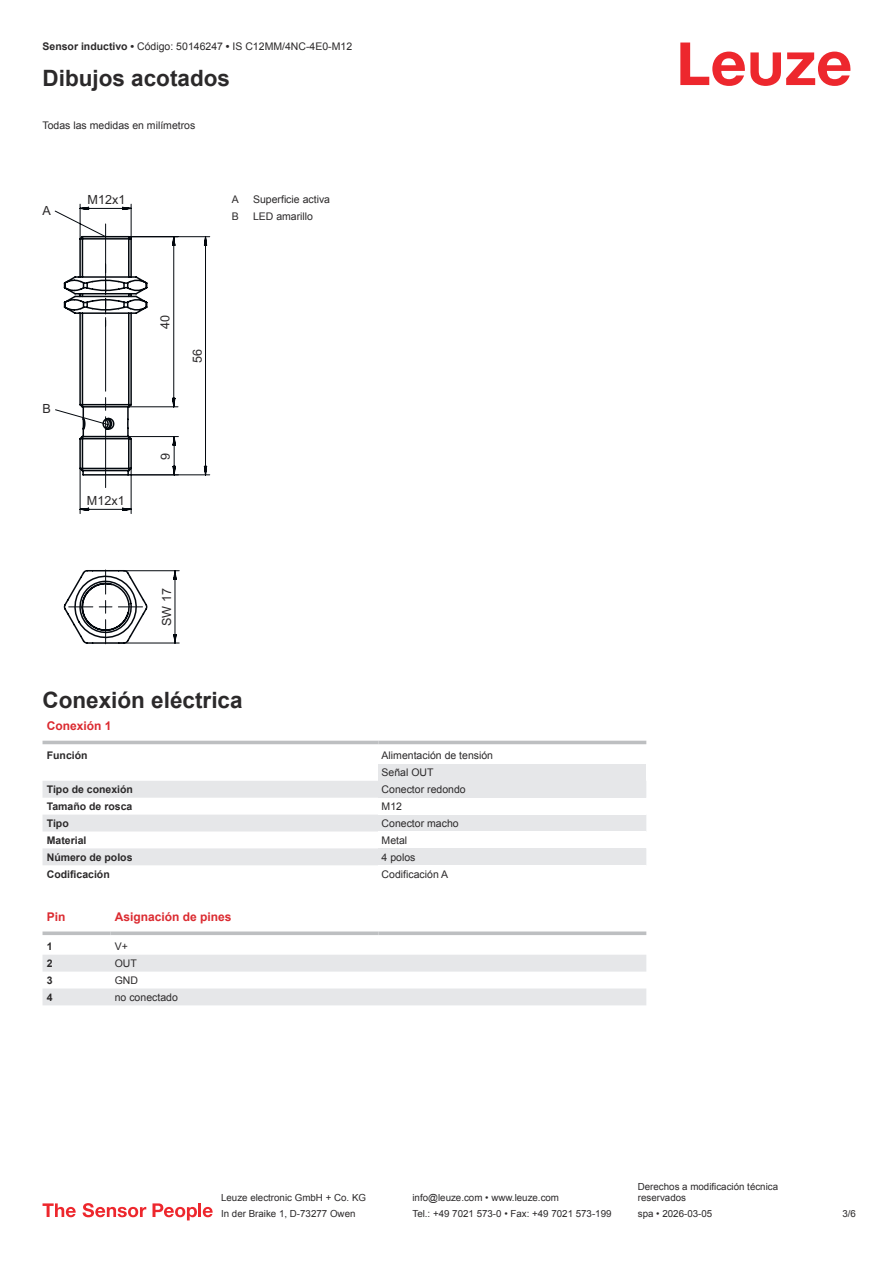
<style>
.page{position:relative;width:893px;height:1263px;background:#fff}
.page>*{position:absolute;margin:0;border:0;box-sizing:border-box;transform-origin:0 0}
.t1{font:700 22.5px "Arial";color:#2b292a}
.t2{font:12.6px "Arial";color:#2b292a}
.t3{font:700 12px "Arial";color:#db2a30}
.t4{font:10.5px/17px "Arial";color:#2b292a}
.t5{font:700 10.5px "Arial";color:#2b292a}
.t6{font:9.75px/11.7px "Arial";color:#2b292a}
.s1{font-weight:700}
</style>
<div class="page">
<svg style="left:680px;top:43px;width:170px;height:43px"></svg>
<svg style="left:43px;top:740px;width:603px;height:5px"></svg>
<svg style="left:43px;top:781px;width:335px;height:84px;fill:#e6e7e9"></svg>
<hr style="left:43px;top:741px;width:335px;height:3px;background:#bdbfc1">
<hr style="left:378px;top:741px;width:268px;height:3px;background:#bdbfc1">
<div style="left:378px;top:764px;width:268px;height:17px;background:#e6e7e9"></div>
<div style="left:378px;top:781px;width:268px;height:17px;background:#e6e7e9"></div>
<div style="left:378px;top:814px;width:268px;height:17px;background:#e6e7e9"></div>
<div style="left:378px;top:848px;width:268px;height:17px;background:#e6e7e9"></div>
<svg style="left:43px;top:955px;width:603px;height:50px"></svg>
<svg style="left:43px;top:931px;width:68px;height:4px"></svg>
<svg style="left:111px;top:931px;width:267px;height:4px"></svg>
<svg style="left:378px;top:931px;width:268px;height:4px"></svg>
<svg style="left:43px;top:1203px;width:33px;height:14px"></svg>
<svg style="left:83px;top:1203px;width:63px;height:14px"></svg>
<svg style="left:153px;top:1203px;width:44px;height:17px"></svg>
<hr style="left:198px;top:1203px;width:3px;height:14px;background:#ed272d">
<svg style="left:203px;top:1207px;width:10px;height:10px"></svg>
<svg style="left:54px;top:203px;width:156px;height:273px"></svg>
<svg style="left:55px;top:235px;width:125px;height:409px"></svg>
<p class="t4" style="left:43px;top:39px;width:311px"><span class="s1">Sensor inductivo •</span> Código: 50146247 <span class="s1">•</span> IS C12MM/4NC-4E0-M12</p>
<h1 class="t1" style="left:43px;top:69px;width:189px">Dibujos acotados</h1>
<p class="t4" style="left:43px;top:117px;width:154px">Todas las medidas en milímetros</p>
<p class="t2" style="left:43px;top:203px;width:10px">A</p>
<p class="t2" style="left:88px;top:193px;width:39px">M12x1</p>
<p class="t4" style="left:232px;top:192px;width:9px">A</p>
<p class="t4" style="left:253px;top:192px;width:79px">Superficie activa</p>
<p class="t4" style="left:232px;top:209px;width:9px">B</p>
<p class="t4" style="left:253px;top:209px;width:62px">LED amarillo</p>
<p class="t2" style="left:43px;top:401px;width:10px">B</p>
<p class="t2" style="left:87px;top:494px;width:39px">M12x1</p>
<p class="t2" style="left:158px;top:329px;width:16px;rotate:-90deg">40</p>
<p class="t2" style="left:190px;top:363px;width:16px;rotate:-90deg">56</p>
<p class="t2" style="left:158px;top:460px;width:9px;rotate:-90deg">9</p>
<p class="t2" style="left:159px;top:626px;width:39px;rotate:-90deg">SW 17</p>
<h1 class="t1" style="left:43px;top:691px;width:202px">Conexión eléctrica</h1>
<p class="t3" style="left:47px;top:721px;width:66px">Conexión 1</p>
<p class="t5" style="left:47px;top:751px;width:42px">Función</p>
<p class="t4" style="left:382px;top:748px;width:113px">Alimentación de tensión<br>Señal OUT</p>
<p class="t5" style="left:47px;top:785px;width:88px">Tipo de conexión</p>
<p class="t4" style="left:382px;top:782px;width:86px">Conector redondo</p>
<p class="t5" style="left:47px;top:802px;width:87px">Tamaño de rosca</p>
<p class="t4" style="left:382px;top:799px;width:22px">M12</p>
<p class="t5" style="left:47px;top:819px;width:23px">Tipo</p>
<p class="t4" style="left:382px;top:815px;width:79px">Conector macho</p>
<p class="t5" style="left:47px;top:836px;width:41px">Material</p>
<p class="t4" style="left:382px;top:832px;width:27px">Metal</p>
<p class="t5" style="left:47px;top:853px;width:87px">Número de polos</p>
<p class="t4" style="left:382px;top:849px;width:35px">4 polos</p>
<p class="t5" style="left:47px;top:870px;width:65px">Codificación</p>
<p class="t4" style="left:382px;top:866px;width:68px">Codificación A</p>
<p class="t3" style="left:47px;top:912px;width:20px">Pin</p>
<p class="t3" style="left:115px;top:912px;width:118px">Asignación de pines</p>
<p class="t5" style="left:47px;top:942px;width:7px">1</p>
<p class="t4" style="left:115px;top:939px;width:15px">V+</p>
<p class="t5" style="left:47px;top:959px;width:7px">2</p>
<p class="t4" style="left:115px;top:956px;width:24px">OUT</p>
<p class="t5" style="left:47px;top:976px;width:7px">3</p>
<p class="t4" style="left:115px;top:972px;width:25px">GND</p>
<p class="t5" style="left:47px;top:993px;width:7px">4</p>
<p class="t4" style="left:115px;top:989px;width:65px">no conectado</p>
<p class="t6" style="left:221px;top:1193px;width:146px">Leuze electronic GmbH + Co. KG</p>
<p class="t6" style="left:412px;top:1193px;width:148px">info@leuze.com • www.leuze.com</p>
<p class="t6" style="left:638px;top:1181px;width:142px">Derechos a modificación técnica reservados</p>
<p class="t6" style="left:221px;top:1209px;width:136px">In der Braike 1, D-73277 Owen</p>
<p class="t6" style="left:412px;top:1209px;width:201px">Tel.: +49 7021 573-0 • Fax: +49 7021 573-199</p>
<p class="t6" style="left:638px;top:1209px;width:76px">spa • 2026-03-05</p>
<p class="t6" style="left:842px;top:1209px;width:15px">3 /6</p>
</div>
